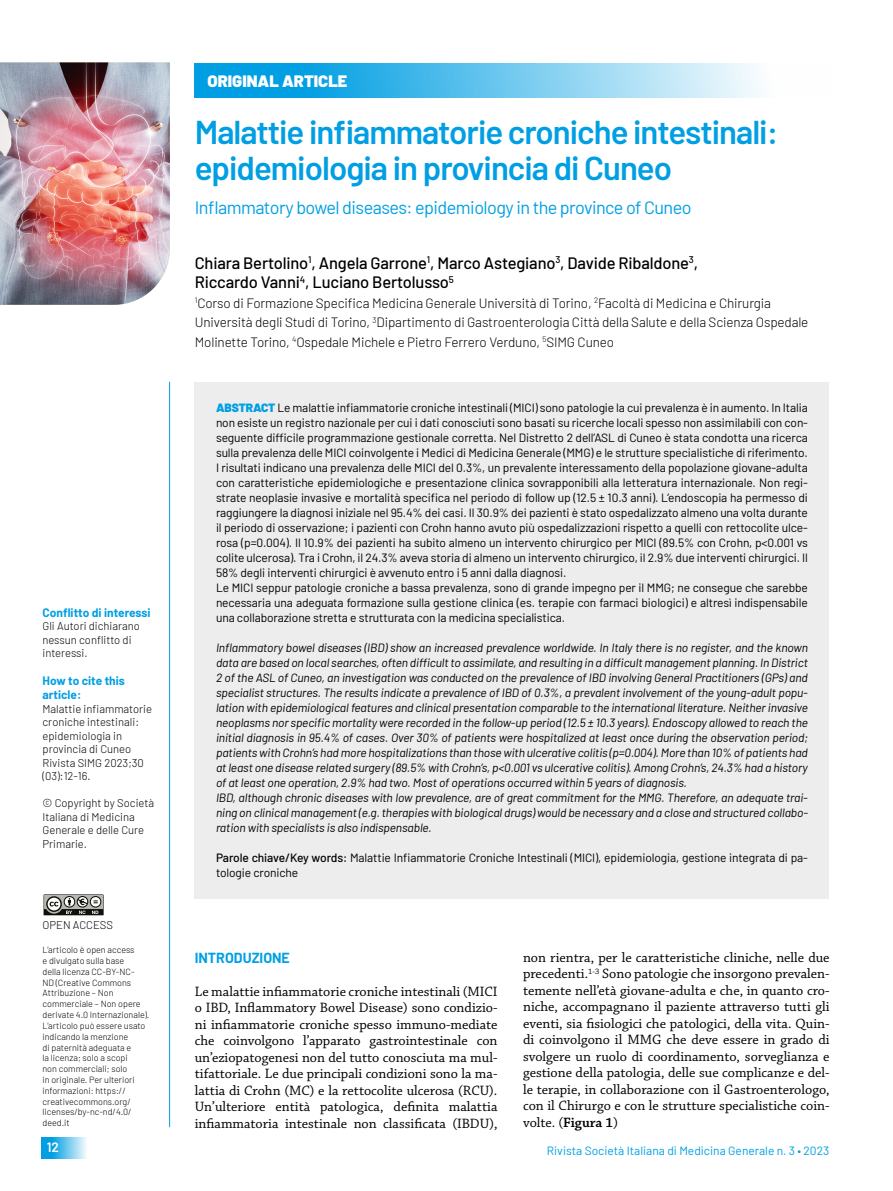
<style>
.page{position:relative;width:893px;height:1191px;background:#fff}
.page>*{position:absolute;margin:0;border:0;box-sizing:border-box;transform-origin:0 0}
.t1{font:600 33px/36.6px "Barlow";letter-spacing:-.03em;color:#009fe3}
.t2{font:18px "Barlow";letter-spacing:-.03em;color:#009fe3}
.t3{font:500 16.5px/19.5px "Barlow";letter-spacing:-.01em;color:#000}
.t4{font:900 16.5px "Barlow";color:#fff}
.t5{font:14.25px/16.5px "Chaparral Pro";color:#000;text-align:justify}
.t6{font:700 14.25px "Barlow";color:#009fe3}
.t7{font:300 13.5px/19.5px "Barlow";letter-spacing:-.01em;color:#000}
.t8{font:600 13.5px "Barlow";color:#fff}
.t9{font:12px/15px "Barlow";letter-spacing:-.01em;color:#000}
.t10{font:italic 12px/15px "Barlow";letter-spacing:-.01em;color:#000}
.t11{font:12px "Barlow";color:#009fe3}
.t12{font:700 12px/14.4px "Barlow";color:#009fe3}
.t13{font:300 11.25px/13.5px "Barlow";color:#000}
.t14{font:300 9px/10.8px "Barlow";color:#000}
.s1{font-weight:900;color:#009fe3}
.s2{font-weight:500}
.s3{font-weight:600}
</style>
<div class="page">
<svg style="left:42px;top:1137px;width:44px;height:21px"></svg>
<hr style="left:169px;top:382px;width:1px;height:745px;background:#009fe3">
<div style="left:195px;top:64px;width:637px;height:34px;background:linear-gradient(to right,#0091df,#fff)"></div>
<div style="left:195px;top:382px;width:634px;height:516px;background:#ededed"></div>
<img style="left:0;top:62px;width:170px;height:243px">
<svg style="left:44px;top:894px;width:60px;height:22px"></svg>
<h3 class="t4" style="left:207px;top:71px;width:141px">ORIGINAL ARTICLE</h3>
<p class="t12" style="left:43px;top:604px;width:110px">Conflitto di interessi</p>
<p class="t13" style="left:43px;top:619px;width:99px">Gli Autori dichiarano nessun conflitto di interessi.</p>
<p class="t12" style="left:43px;top:673px;width:84px">How to cite this article:</p>
<p class="t13" style="left:43px;top:701px;width:111px">Malattie infiammatorie croniche intestinali: epidemiologia in provincia di Cuneo<br>Rivista SIMG 2023;30 (03):12-16.</p>
<p class="t13" style="left:43px;top:796px;width:113px">© Copyright by Società<br>Italiana di Medicina<br>Generale e delle Cure<br>Primarie.</p>
<p class="t13" style="left:43px;top:917px;width:72px">OPEN ACCESS</p>
<p class="t14" style="left:43px;top:944px;width:108px">L’articolo è open access<br>e divulgato sulla base<br>della licenza CC-BY-NC-<br>ND (Creative Commons<br>Attribuzione – Non commerciale – Non opere derivate 4.0 Internazionale).<br>L’articolo può essere usato indicando la menzione<br>di paternità adeguata e<br>la licenza; solo a scopi<br>non commerciali; solo<br>in originale. Per ulteriori informazioni: https:// creativecommons.org/ licenses/by-nc-nd/4.0/ deed.it</p>
<h1 class="t1" style="left:195px;top:112px;width:585px">Malattie infiammatorie croniche intestinali: epidemiologia in provincia di Cuneo</h1>
<h2 class="t2" style="left:195px;top:196px;width:498px">Inflammatory bowel diseases: epidemiology in the province of Cuneo</h2>
<h3 class="t3" style="left:195px;top:252px;width:505px">Chiara Bertolino<sup>1</sup>, Angela Garrone<sup>1</sup>, Marco Astegiano<sup>3</sup>, Davide Ribaldone<sup>3</sup>,<br>Riccardo Vanni<sup>4</sup>, Luciano Bertolusso<sup>5</sup></h3>
<p class="t7" style="left:195px;top:293px;width:615px"><sup>1</sup>Corso di Formazione Specifica Medicina Generale Università di Torino, <sup>2</sup>Facoltà di Medicina e Chirurgia<br>Università degli Studi di Torino, <sup>3</sup>Dipartimento di Gastroenterologia Città della Salute e della Scienza Ospedale<br>Molinette Torino, <sup>4</sup>Ospedale Michele e Pietro Ferrero Verduno, <sup>5</sup>SIMG Cuneo</p>
<p class="t9" style="left:216px;top:400px;width:593px"><span class="s1">ABSTRACT</span> Le malattie infiammatorie croniche intestinali (MICI) sono patologie la cui prevalenza è in aumento. In Italia non esiste un registro nazionale per cui i dati conosciuti sono basati su ricerche locali spesso non assimilabili con con&shy;seguente difficile programmazione gestionale corretta. Nel Distretto 2 dell’ASL di Cuneo è stata condotta una ricerca sulla prevalenza delle MICI coinvolgente i Medici di Medicina Generale (MMG) e le strutture specialistiche di riferimento.<br>I risultati indicano una prevalenza delle MICI del 0.3%, un prevalente interessamento della popolazione giovane-adulta con caratteristiche epidemiologiche e presentazione clinica sovrapponibili alla letteratura internazionale. Non regi&shy;strate neoplasie invasive e mortalità specifica nel periodo di follow up (12.5 ± 10.3 anni). L’endoscopia ha permesso di raggiungere la diagnosi iniziale nel 95.4% dei casi. Il 30.9% dei pazienti è stato ospedalizzato almeno una volta durante il periodo di osservazione; i pazienti con Crohn hanno avuto più ospedalizzazioni rispetto a quelli con rettocolite ulce&shy;rosa (p=0.004). Il 10.9% dei pazienti ha subito almeno un intervento chirurgico per MICI (89.5% con Crohn, p&lt;0.001 vs colite ulcerosa). Tra i Crohn, il 24.3% aveva storia di almeno un intervento chirurgico, il 2.9% due interventi chirurgici. Il 58% degli interventi chirurgici è avvenuto entro i 5 anni dalla diagnosi.<br>Le MICI seppur patologie croniche a bassa prevalenza, sono di grande impegno per il MMG; ne consegue che sarebbe necessaria una adeguata formazione sulla gestione clinica (es. terapie con farmaci biologici) e altresì indispensabile una collaborazione stretta e strutturata con la medicina specialistica.</p>
<p class="t10" style="left:216px;top:640px;width:593px">Inflammatory bowel diseases (IBD) show an increased prevalence worldwide. In Italy there is no register, and the known data are based on local searches, often difficult to assimilate, and resulting in a difficult management planning. In District 2 of the ASL of Cuneo, an investigation was conducted on the prevalence of IBD involving General Practitioners (GPs) and specialist structures. The results indicate a prevalence of IBD of 0.3%, a prevalent involvement of the young-adult popu&shy;lation with epidemiological features and clinical presentation comparable to the international literature. Neither invasive neoplasms nor specific mortality were recorded in the follow-up period (12.5 ± 10.3 years). Endoscopy allowed to reach the initial diagnosis in 95.4% of cases. Over 30% of patients were hospitalized at least once during the observation period; patients with Crohn’s had more hospitalizations than those with ulcerative colitis (p=0.004). More than 10% of patients had at least one disease related surgery (89.5% with Crohn’s, p&lt;0.001 vs ulcerative colitis). Among Crohn’s, 24.3% had a history of at least one operation, 2.9% had two. Most of operations occurred within 5 years of diagnosis.<br>IBD, although chronic diseases with low prevalence, are of great commitment for the MMG. Therefore, an adequate trai&shy;ning on clinical management (e.g. therapies with biological drugs) would be necessary and a close and structured collabo&shy;ration with specialists is also indispensable.</p>
<p class="t9" style="left:216px;top:850px;width:593px"><span class="s2">Parole chiave/Key words:</span> Malattie Infiammatorie Croniche Intestinali (MICI), epidemiologia, gestione integrata di pa&shy;tologie croniche</p>
<p class="t6" style="left:195px;top:948px;width:97px">INTRODUZIONE</p>
<p class="t5" style="left:195px;top:983px;width:304px">Le malattie infiammatorie croniche intestinali (MICI o IBD, Inflammatory Bowel Disease) sono condizio&shy;ni infiammatorie croniche spesso immuno-mediate che coinvolgono l’apparato gastrointestinale con un’eziopatogenesi non del tutto conosciuta ma mul&shy;tifattoriale. Le due principali condizioni sono la ma&shy;lattia di Crohn (MC) e la rettocolite ulcerosa (RCU).<br>Un’ulteriore entità patologica, definita malattia infiammatoria intestinale non classificata (IBDU),</p>
<p class="t5" style="left:523px;top:949px;width:308px">non rientra, per le caratteristiche cliniche, nelle due precedenti.<sup>1-3</sup> Sono patologie che insorgono prevalen&shy;temente nell’età giovane-adulta e che, in quanto cro&shy;niche, accompagnano il paziente attraverso tutti gli eventi, sia fisiologici che patologici, della vita. Quin&shy;di coinvolgono il MMG che deve essere in grado di svolgere un ruolo di coordinamento, sorveglianza e gestione della patologia, delle sue complicanze e del&shy;le terapie, in collaborazione con il Gastroenterologo, con il Chirurgo e con le strutture specialistiche coin&shy;volte. (<span class="s3">Figura 1</span>)</p>
<p class="t8" style="left:47px;top:1138px;width:14px">12</p>
<p class="t11" style="left:547px;top:1143px;width:284px">Rivista Società Italiana di Medicina Generale n. 3 • 2023</p>
</div>
